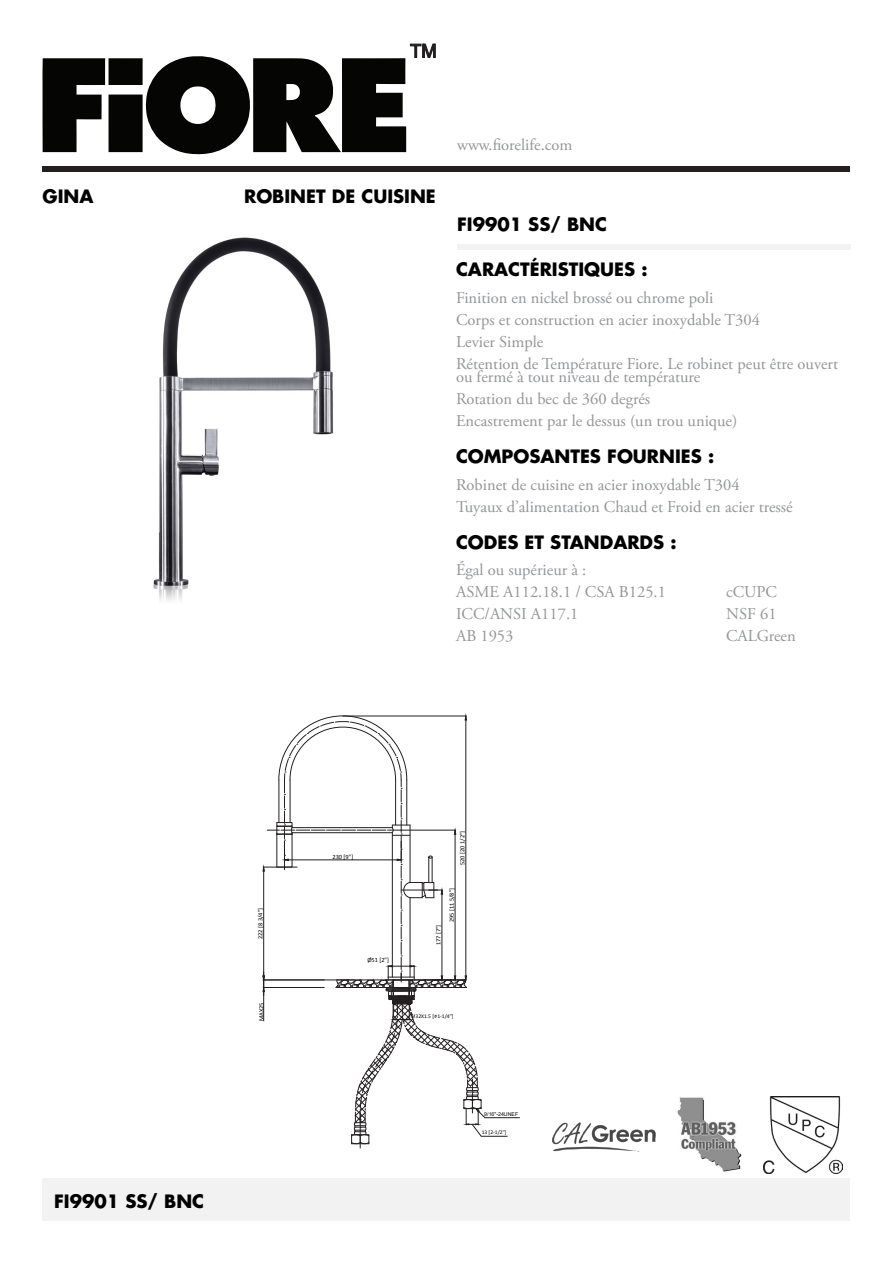
<style>
.page{position:relative;width:893px;height:1263px;background:#fff}
.page>*{position:absolute;margin:0;border:0;box-sizing:border-box;transform-origin:0 0}
.Futura_Headings{font:700 18px "Futura LT";color:#000}
.Body_Text{font:16.5px/13.5px "Adobe Garamond Pro";color:#939598}
.t1{font:6.3px "Calibri";color:#000}
.t2{font:5.55px "Calibri";color:#000}
.t3{font:5.25px "Arial";color:#000}
.s1{font-family:"ISOCPEUR"}
</style>
<div class="page">
<div style="left:43px;top:166px;width:807px;height:5px;background:#231f1f"></div>
<div style="left:457px;top:244px;width:393px;height:6px;background:#f2f2f2"></div>
<div style="left:43px;top:1178px;width:807px;height:42px;background:#f2f2f2"></div>
<svg style="left:43px;top:43px;width:393px;height:111px"></svg>
<img style="left:763px;top:1097px;width:80px;height:77px">
<img style="left:682px;top:1148px;width:60px;height:24px">
<img style="left:553px;top:1148px;width:87px;height:4px">
<img style="left:153px;top:237px;width:181px;height:364px">
<svg style="left:262px;top:713px;width:474px;height:435px"></svg>
<p class="Futura_Headings" style="left:43px;top:184px;width:52px">GINA</p>
<p class="Futura_Headings" style="left:244px;top:184px;width:193px">ROBINET DE CUISINE</p>
<p class="Body_Text" style="left:457px;top:138px;width:117px">www.fiorelife.com</p>
<p class="Futura_Headings" style="left:457px;top:212px;width:151px">FI9901 SS/ BNC</p>
<p class="Futura_Headings" style="left:456px;top:258px;width:193px">CARACTÉRISTIQUES :</p>
<p class="Body_Text" style="left:456px;top:291px;width:259px">Finition en nickel brossé ou chrome poli</p>
<p class="Body_Text" style="left:456px;top:313px;width:305px">Corps et construction en acier inoxydable T304</p>
<p class="Body_Text" style="left:456px;top:335px;width:89px">Levier Simple</p>
<p class="Body_Text" style="left:456px;top:357px;width:384px">Rétention de Température Fiore. Le robinet peut être ouvert ou fermé à tout niveau de température</p>
<p class="Body_Text" style="left:456px;top:393px;width:196px">Rotation du bec de 360 degrés</p>
<p class="Body_Text" style="left:456px;top:415px;width:283px">Encastrement par le dessus (un trou unique)</p>
<p class="Futura_Headings" style="left:456px;top:445px;width:260px">COMPOSANTES FOURNIES :</p>
<p class="Body_Text" style="left:456px;top:478px;width:285px">Robinet de cuisine en acier inoxydable T304</p>
<p class="Body_Text" style="left:456px;top:500px;width:338px">Tuyaux d’alimentation Chaud et Froid en acier tressé</p>
<p class="Futura_Headings" style="left:456px;top:530px;width:222px">CODES ET STANDARDS :</p>
<p class="Body_Text" style="left:456px;top:563px;width:132px">Égal ou supérieur à :</p>
<p class="Body_Text" style="left:456px;top:585px;width:211px">ASME A112.18.1 / CSA B125.1</p>
<p class="Body_Text" style="left:726px;top:585px;width:52px">cCUPC</p>
<p class="Body_Text" style="left:456px;top:607px;width:124px">ICC/ANSI A117.1</p>
<p class="Body_Text" style="left:726px;top:607px;width:52px">NSF 61</p>
<p class="Body_Text" style="left:456px;top:629px;width:59px">AB 1953</p>
<p class="Body_Text" style="left:726px;top:629px;width:71px">CALGreen</p>
<p class="t1" style="left:256px;top:939px;width:33px;rotate:-90deg">222 [8 3/4"]</p>
<p class="t1" style="left:257px;top:1021px;width:20px;rotate:-90deg">MAX25</p>
<p class="Futura_Headings" style="left:54px;top:1189px;width:151px">FI9901 SS/ BNC</p>
<p class="t1" style="left:333px;top:852px;width:22px">230 [9"]</p>
<p class="t1" style="left:367px;top:956px;width:23px">Ø51 [2"]</p>
<p class="t1" style="left:458px;top:865px;width:36px;rotate:-90deg">520 [20 1/2"]</p>
<p class="t1" style="left:448px;top:922px;width:36px;rotate:-90deg">295 [11 5/8"]</p>
<p class="t1" style="left:435px;top:945px;width:22px;rotate:-90deg">177 [7"]</p>
<p class="t2" style="left:411px;top:1012px;width:44px">M32X1.5 [<span class="s1">∅</span>1-1/4"]</p>
<p class="t3" style="left:484px;top:1111px;width:35px">9/16"-24UNEF</p>
<p class="t2" style="left:482px;top:1129px;width:26px">13 [2-1/2"]</p>
</div>
